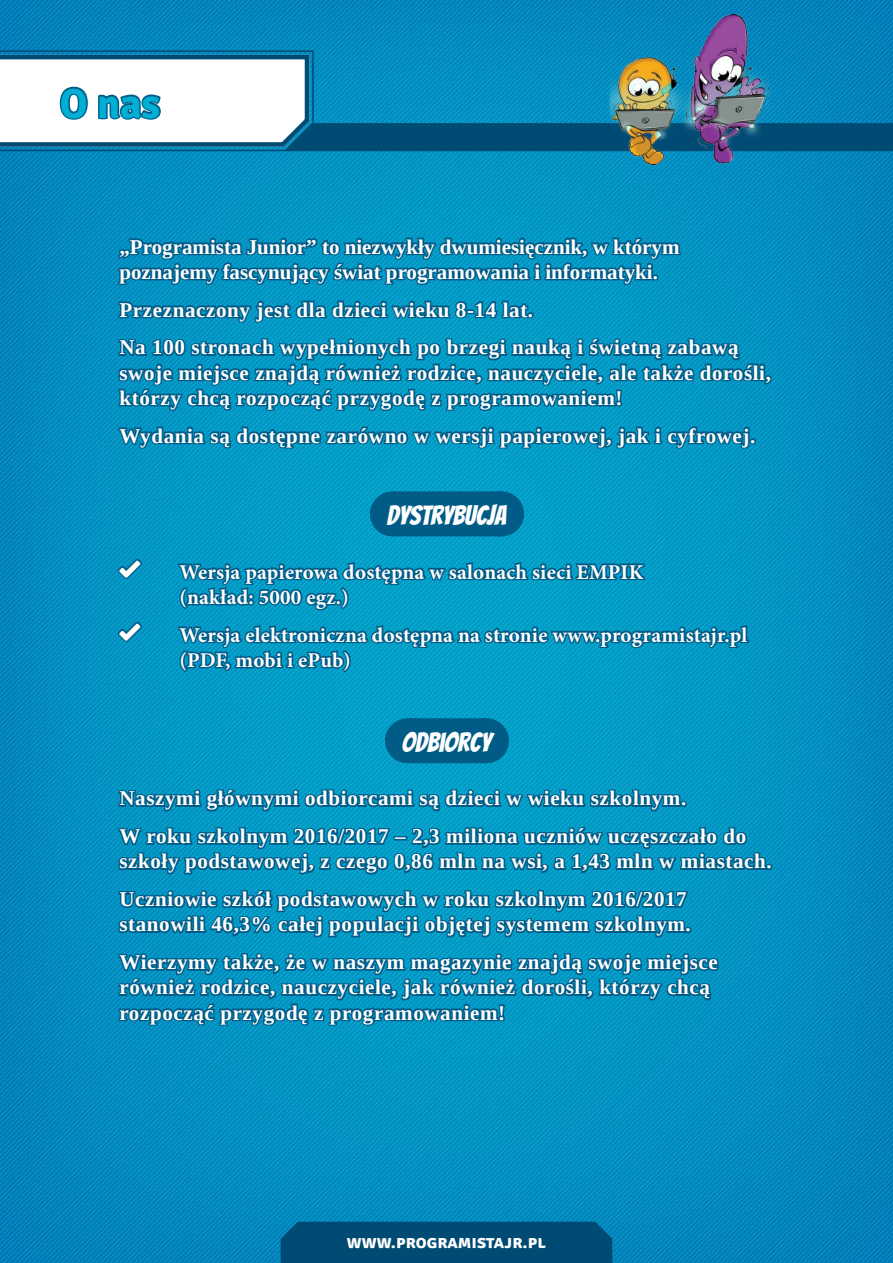
<style>
.page{position:relative;width:893px;height:1263px;background:#fff}
.page>*{position:absolute;margin:0;border:0;box-sizing:border-box;transform-origin:0 0}
.Title_body{font:700 42px "Signika";color:#00afd3}
.t1{font:27px "Bangers";color:#fff}
.Body_sA{font:700 21px/25.2px "Liberation Serif";letter-spacing:.03em;color:#fff}
.t2{font:700 21px/25.2px "Minion Pro";letter-spacing:.01em;color:#fff}
.Body_sA-2{font:700 21px/25.2px "Liberation Serif";color:#fff}
.t3{font:700 18px "Signika";color:#fff}
.s1{font-family:"Web Hosting Hub Glyphs";font-weight:400}
</style>
<div class="page">
<img style="left:0;top:0;width:893px;height:1263px">
<div style="left:281px;top:1222px;width:331px;height:41px;background:#004b74"></div>
<svg style="left:116px;top:235px;width:566px;height:52px;background:#027ba7"></svg>
<svg style="left:115px;top:296px;width:659px;height:378px;background:#038cb7"></svg>
<svg style="left:0;top:50px;width:893px;height:102px"></svg>
<div style="left:399px;top:718px;width:100px;height:45px;background:#005c87"></div>
<svg style="left:117px;top:785px;width:572px;height:29px;background:#0281ab"></svg>
<svg style="left:116px;top:824px;width:659px;height:53px;background:#0280ab"></svg>
<svg style="left:116px;top:887px;width:578px;height:53px;background:#027da8"></svg>
<svg style="left:117px;top:950px;width:603px;height:78px;background:#027fab"></svg>
<img style="left:606px;top:14px;width:168px;height:150px">
<p class="Title_body" style="left:60px;top:78px;width:102px">O nas</p>
<p class="Body_sA-2" style="left:119px;top:234px;width:562px">„Programista Junior” to niezwykły dwumiesięcznik, w którym poznajemy fascynujący świat programowania i informatyki.</p>
<p class="Body_sA" style="left:119px;top:297px;width:415px">Przeznaczony jest dla dzieci wieku 8-14 lat.</p>
<p class="Body_sA" style="left:119px;top:334px;width:653px">Na 100 stronach wypełnionych po brzegi nauką i świetną zabawą swoje miejsce znajdą również rodzice, nauczyciele, ale także dorośli, którzy chcą rozpocząć przygodę z programowaniem!</p>
<p class="Body_sA" style="left:119px;top:423px;width:637px">Wydania są dostępne zarówno w wersji papierowej, jak i cyfrowej.</p>
<h1 class="t1" style="left:387px;top:500px;width:121px">DYSTRYBUCJA</h1>
<p class="t2" style="left:179px;top:559px;width:466px;text-indent:-60px"><span class="s1">✓</span> Wersja papierowa dostępna w salonach sieci EMPIK (nakład: 5000 egz.)</p>
<p class="t2" style="left:179px;top:622px;width:569px;text-indent:-60px"><span class="s1">✓</span> Wersja elektroniczna dostępna na stronie www.programistajr.pl (PDF, mobi i ePub)</p>
<h1 class="t1" style="left:402px;top:727px;width:91px">ODBIORCY</h1>
<p class="Body_sA" style="left:119px;top:785px;width:568px">Naszymi głównymi odbiorcami są dzieci w wieku szkolnym.</p>
<p class="Body_sA" style="left:119px;top:823px;width:654px">W roku szkolnym 2016/2017 – 2,3 miliona uczniów uczęszczało do szkoły podstawowej, z czego 0,86 mln na wsi, a 1,43 mln w miastach.</p>
<p class="Body_sA" style="left:119px;top:886px;width:573px">Uczniowie szkół podstawowych w roku szkolnym 2016/2017 stanowili 46,3% całej populacji objętej systemem szkolnym.</p>
<p class="Body_sA" style="left:119px;top:949px;width:600px">Wierzymy także, że w naszym magazynie znajdą swoje miejsce również rodzice, nauczyciele, jak również dorośli, którzy chcą rozpocząć przygodę z programowaniem!</p>
<p class="t3" style="left:347px;top:1231px;width:201px">www.programistajr.pl</p>
</div>
